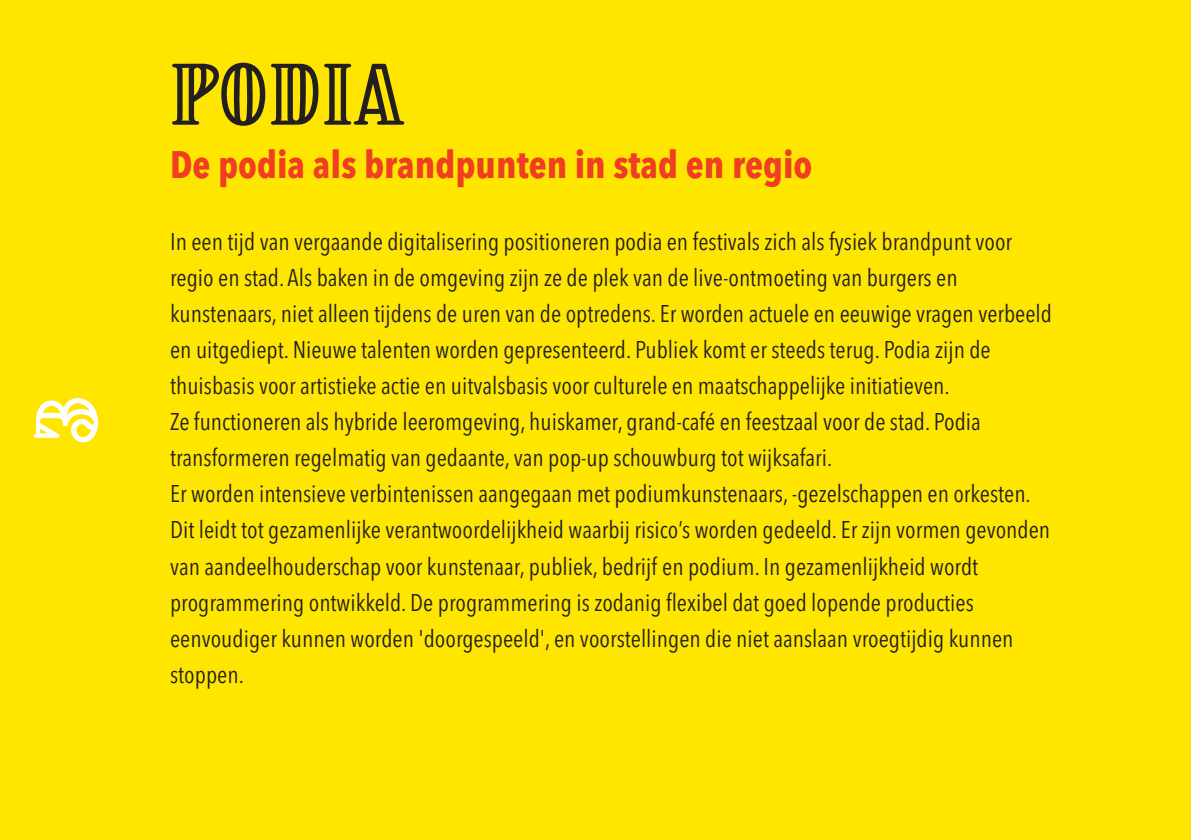
<style>
.page{position:relative;width:1191px;height:840px;background:#fff}
.page>*{position:absolute;margin:0;border:0;box-sizing:border-box;transform-origin:0 0}
.t1{font:78px "Goldpicker Line";letter-spacing:.025em;color:#231f20}
.t2{font:78px "Goldpicker Line";color:#fff}
.t3{font:700 38px "Avenir Next Condensed";color:#ef3e22}
.t4{font:24px/36px "Avenir Next Condensed";color:#231f20}
</style>
<div class="page">
<div style="left:0;top:0;width:1191px;height:839px;background:#ffe601"></div>
<h1 class="t2" style="left:24px;top:443px;width:48px;rotate:-90deg">3</h1>
<h1 class="t1" style="left:170px;top:52px;width:235px">PODIA</h1>
<h2 class="t3" style="left:170px;top:141px;width:644px">De podia als brandpunten in stad en regio</h2>
<p class="t4" style="left:170px;top:222px;width:883px">In een tĳd van vergaande digitalisering positioneren podia en festivals zich als fysiek brandpunt voor regio en stad. Als baken in de omgeving zĳn ze de plek van de live-ontmoeting van burgers en kunstenaars, niet alleen tĳdens de uren van de optredens. Er worden actuele en eeuwige vragen verbeeld en uitgediept. Nieuwe talenten worden gepresenteerd. Publiek komt er steeds terug. Podia zĳn de thuisbasis voor artistieke actie en uitvalsbasis voor culturele en maatschappelĳke initiatieven.<br>Ze functioneren als hybride leeromgeving, huiskamer, grand-café en feestzaal voor de stad. Podia transformeren regelmatig van gedaante, van pop-up schouwburg tot wĳksafari.<br>Er worden intensieve verbintenissen aangegaan met podiumkunstenaars, -gezelschappen en orkesten.<br>Dit leidt tot gezamenlĳke verantwoordelĳkheid waarbĳ risico’s worden gedeeld. Er zĳn vormen gevonden van aandeelhouderschap voor kunstenaar, publiek, bedrĳf en podium. In gezamenlĳkheid wordt programmering ontwikkeld. De programmering is zodanig flexibel dat goed lopende producties eenvoudiger kunnen worden 'doorgespeeld', en voorstellingen die niet aanslaan vroegtĳdig kunnen stoppen.</p>
</div>
